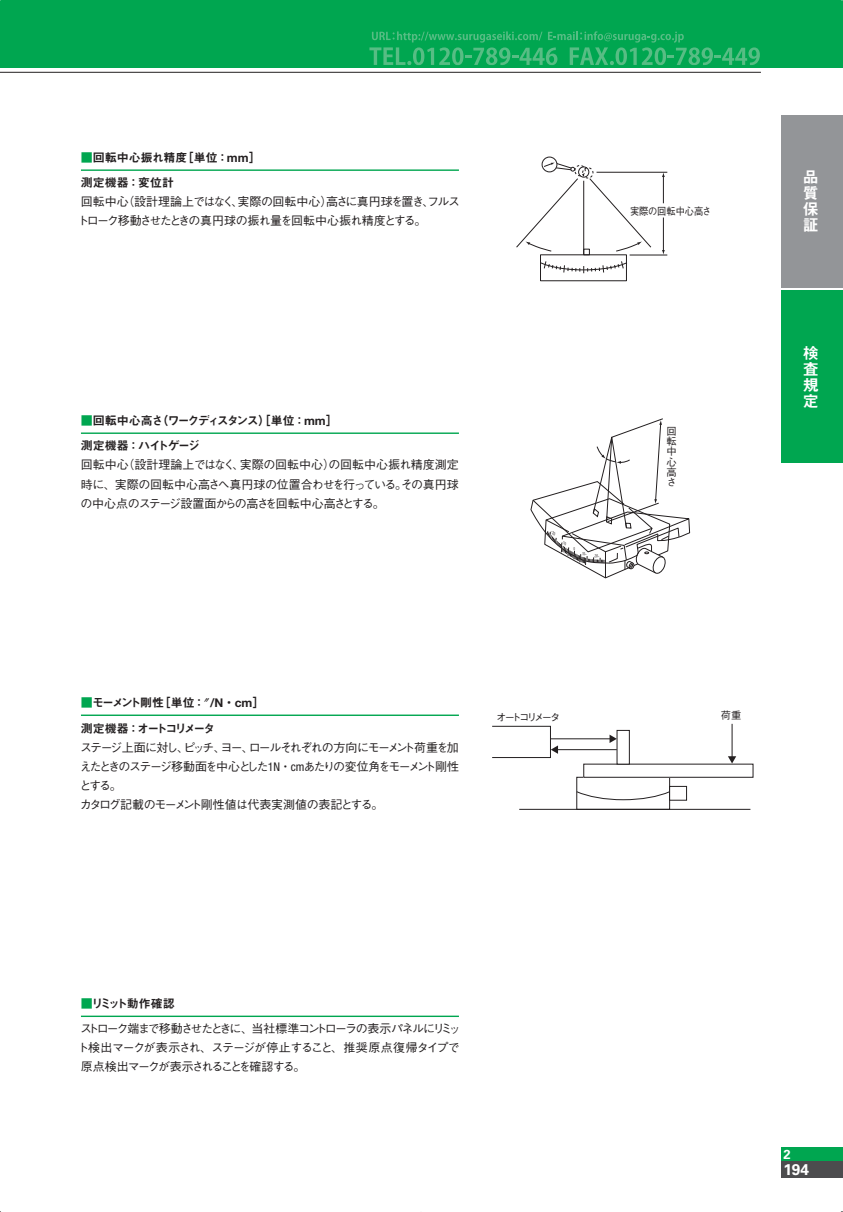
<style>
.page{position:relative;width:843px;height:1212px;background:#fff}
.page>*{position:absolute;margin:0;border:0;box-sizing:border-box;transform-origin:0 0}
.t1{font:15.97px/16px "Midashi Go Pro MB31 90 msp RKSJ V";color:#fff;text-align:justify}
.t2{font:700 15.53px "Univers LT Std";color:#fff}
.t3{font:700 13.05px "Univers LT Std";color:#fff}
.t4{font:11.92px/18.9px "Gothic BBB Pro Medium 90 msp RKSJ H";letter-spacing:-.135em;color:#231f20}
.t5{font:11.92px/18.9px "Gothic BBB Pro Medium 90 msp RKSJ H";letter-spacing:-.115em;color:#231f20;text-align:justify}
.t6{font:11.92px/18.9px "Gothic BBB Pro Medium 90 msp RKSJ H";letter-spacing:-.055em;color:#231f20}
.t7{font:11.92px "Gothic BBB Pro Medium 90 msp RKSJ H";letter-spacing:-.15em;color:#231f20}
.t8{font:11.92px/25.4px "Midashi Go Pro MB31 90 msp RKSJ V";letter-spacing:-.12em;color:#231f20}
.t9{font:11.92px "Gothic BBB Pro Medium 90 msp RKSJ H";letter-spacing:-.075em;color:#231f20}
.t10{font:11.92px/25.4px "Midashi Go Pro MB31 90 msp RKSJ V";letter-spacing:-.17em;color:#231f20}
.t11{font:11.92px/25.4px "Midashi Go Pro MB31 90 msp RKSJ V";color:#231f20}
.t12{font:11.92px "Midashi Go Pro MB31 90 msp RKSJ V";letter-spacing:-.07em;color:#231f20}
.t13{font:10.35px "Gothic BBB Pro Medium 90 msp RKSJ H";color:#231f20;scale:.9 1}
.t14{font:10.35px/10.1px "Gothic BBB Pro Medium 90 msp RKSJ H";letter-spacing:-.09em;color:#231f20;text-align:justify}
.t15{font:10.35px "Gothic BBB Pro Medium 90 msp RKSJ H";letter-spacing:-.24em;color:#231f20}
.s1{color:#00a650}
.s2{font-family:"Helvetica Neue LT Std";font-weight:700}
.s3{font-family:"Gothic BBB Pro Medium 90 msp RKSJ H"}
.s4{font-family:"Helvetica Neue LT Std";font-stretch:condensed}
</style>
<div class="page">
<div style="left:0;top:0;width:843px;height:67px;background:#00a650"></div>
<svg style="left:369px;top:31px;width:391px;height:34px"></svg>
<div style="left:781px;top:1147px;width:62px;height:14px;background:#00a650"></div>
<div style="left:781px;top:1161px;width:62px;height:16px;background:#4c4c4e"></div>
<hr style="left:0;top:72px;width:761px;height:1px;background:#231f20">
<div style="left:781px;top:115px;width:62px;height:172px;background:#939598"></div>
<div style="left:781px;top:290px;width:62px;height:172px;background:#00a650"></div>
<hr style="left:81px;top:169px;width:378px;height:2px;background:#00a650">
<hr style="left:81px;top:432px;width:378px;height:2px;background:#00a650">
<hr style="left:81px;top:714px;width:378px;height:1px;background:#00a650">
<hr style="left:81px;top:1015px;width:378px;height:1px;background:#00a650">
<div style="left:540px;top:254px;width:87px;height:27px;border:1px solid #231f20"></div>
<svg style="left:540px;top:261px;width:87px;height:12px"></svg>
<hr style="left:630px;top:254px;width:37px;height:1px;background:#231f20">
<hr style="left:597px;top:172px;width:70px;height:1px;background:#231f20">
<svg style="left:662px;top:172px;width:3px;height:31px"></svg>
<hr style="left:663px;top:217px;width:1px;height:34px;background:#231f20">
<div style="left:542px;top:157px;width:15px;height:15px;border:1px solid #231f20;border-radius:50%"></div>
<svg style="left:516px;top:162px;width:135px;height:93px"></svg>
<div style="left:576px;top:776px;width:94px;height:33px;border:1px solid #231f20"></div>
<div style="left:669px;top:786px;width:18px;height:14px;border:1px solid #231f20"></div>
<div style="left:617px;top:730px;width:13px;height:34px;border:1px solid #231f20"></div>
<div style="left:492px;top:726px;width:59px;height:31px;border:1px solid #231f20"></div>
<hr style="left:519px;top:808px;width:231px;height:1px;background:#231f20">
<hr style="left:551px;top:738px;width:60px;height:1px;background:#231f20">
<svg style="left:610px;top:734px;width:7px;height:9px"></svg>
<hr style="left:557px;top:749px;width:60px;height:1px;background:#231f20">
<svg style="left:551px;top:745px;width:7px;height:8px"></svg>
<hr style="left:732px;top:723px;width:1px;height:34px;background:#231f20">
<svg style="left:728px;top:756px;width:8px;height:7px"></svg>
<svg style="left:576px;top:790px;width:94px;height:10px"></svg>
<svg style="left:531px;top:418px;width:159px;height:160px"></svg>
<p class="t11" style="left:81px;top:146px;width:181px"><span class="s1">■</span>回転中心振れ精度［単位：<span class="s2">mm</span>］測定機器：変位計</p>
<p class="t6" style="left:77px;top:194px;width:384px;text-indent:4px">回転中心（設計理論上ではなく、実際の回転中心）高さに真円球を置き、フルストローク移動させたときの真円球の振れ量を回転中心振れ精度とする。</p>
<p class="t8" style="left:81px;top:409px;width:258px"><span class="s1">■</span>回転中心高さ（ワークディスタンス）［単位：<span class="s2">mm</span>］測定機器：ハイトゲージ</p>
<p class="t5" style="left:81px;top:457px;width:380px">回転中心（設計理論上ではなく、実際の回転中心）の回転中心振れ精度測定時に、実際の回転中心高さへ真円球の位置合わせを行っている。その真円球の中心点のステージ設置面からの高さを回転中心高さとする。</p>
<p class="t13" style="left:630px;top:207px;width:92px">実際の回転中心高さ</p>
<p class="t14" style="left:666px;top:427px;width:11px">回転中心高さ</p>
<h1 class="t1" style="left:803px;top:171px;width:17px">品質保証</h1>
<h1 class="t1" style="left:803px;top:347px;width:17px">検査規定</h1>
<p class="t10" style="left:81px;top:691px;width:185px"><span class="s1">■</span>モーメント剛性［単位：<span class="s3">″</span><span class="s2">/N</span>・<span class="s2">cm</span>］測定機器：オートコリメータ</p>
<p class="t4" style="left:79px;top:739px;width:381px">ステージ上面に対し、ピッチ、ヨー、ロールそれぞれの方向にモーメント荷重を加えたときのステージ移動面を中心とした<span class="s4">1N</span>・<span class="s4">cm</span>あたりの変位角をモーメント剛性とする。<br>カタログ記載のモーメント剛性値は代表実測値の表記とする。</p>
<p class="t15" style="left:496px;top:712px;width:66px">オートコリメータ</p>
<p class="t14" style="left:721px;top:711px;width:22px">荷重</p>
<p class="t12" style="left:81px;top:998px;width:96px"><span class="s1">■</span>リミット動作確認</p>
<p class="t7" style="left:80px;top:1024px;width:382px">ストローク端まで移動させたときに、当社標準コントローラの表示パネルにリミッ</p>
<p class="t9" style="left:77px;top:1043px;width:384px">ト検出マークが表示され、ステージが停止すること、推奨原点復帰タイプで</p>
<p class="t4" style="left:81px;top:1058px;width:226px">原点検出マークが表示されることを確認する。</p>
<p class="t3" style="left:783px;top:1146px;width:9px">2</p>
<h2 class="t2" style="left:783px;top:1160px;width:27px">194</h2>
</div>
